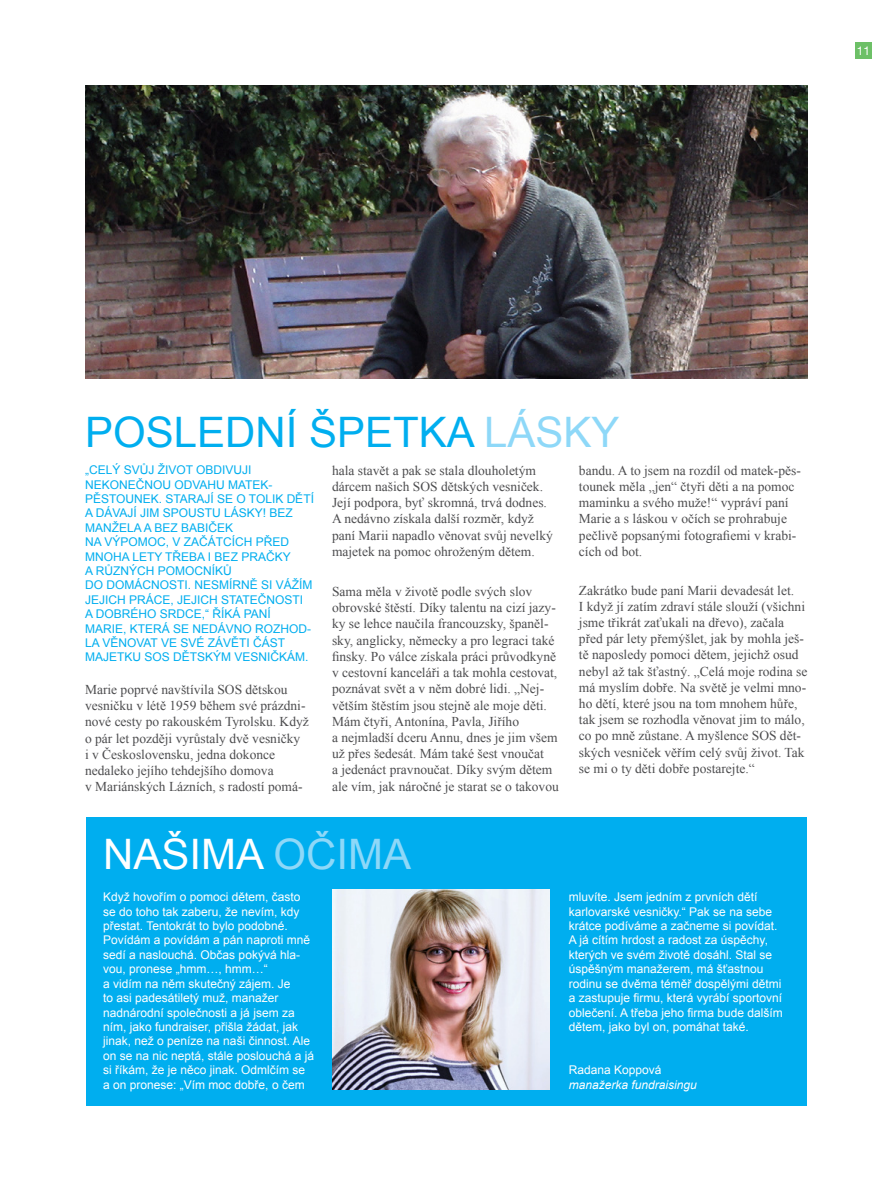
<style>
.page{position:relative;width:893px;height:1191px;background:#fff}
.page>*{position:absolute;margin:0;border:0;box-sizing:border-box;transform-origin:0 0}
.t1{font:42px "Arial";color:#00aeef}
.t2{font:42px "Arial";color:#fff}
.t3{font:13.5px/16.2px "Times New Roman";color:#4d4d4f}
.t4{font:12px/14.4px "Arial";color:#fff}
.t5{font:12px "Arial";color:#00aeef}
.t6{font:italic 12px "Arial";color:#fff}
.t7{font:12px "Arial";letter-spacing:.055em;color:#00aeef}
.t8{font:12px "Helvetica Neue CE";color:#fff}
.s1{color:#8ed8f8}
</style>
<div class="page">
<div style="left:86px;top:817px;width:720px;height:288px;background:#00aeef"></div>
<div style="left:855px;top:43px;width:17px;height:16px;background:#6dc067"></div>
<img style="left:332px;top:890px;width:217px;height:199px">
<img style="left:85px;top:85px;width:723px;height:293px">
<p class="t8" style="left:857px;top:44px;width:15px">11</p>
<h1 class="t1" style="left:85px;top:405px;width:536px">POSLEDNÍ ŠPETKA <span class="s1">LÁSKY</span></h1>
<p class="t5" style="left:85px;top:462px;width:47px">„Celý svůj</p>
<p class="t5" style="left:158px;top:462px;width:8px">život</p>
<p class="t5" style="left:196px;top:462px;width:8px">obdivuji</p>
<p class="t5" style="left:85px;top:476px;width:26px">nekon</p>
<p class="t5" style="left:128px;top:476px;width:18px">ečnou</p>
<p class="t5" style="left:174px;top:476px;width:10px">odvahu</p>
<p class="t5" style="left:228px;top:476px;width:9px">mat</p>
<p class="t5" style="left:253px;top:476px;width:22px">ek-</p>
<p class="t5" style="left:85px;top:491px;width:9px">pěstoun</p>
<p class="t5" style="left:143px;top:491px;width:153px">ek. Starají se o tolik dět</p>
<p class="t5" style="left:311px;top:491px;width:5px">í</p>
<p class="t5" style="left:85px;top:505px;width:63px">adávaj í jim</p>
<p class="t5" style="left:163px;top:505px;width:10px">spoustu</p>
<p class="t5" style="left:224px;top:505px;width:69px">lásky! Bez</p>
<p class="t5" style="left:85px;top:520px;width:10px">manž</p>
<p class="t5" style="left:119px;top:520px;width:70px">ela a bez babič</p>
<p class="t5" style="left:217px;top:520px;width:16px">ek</p>
<p class="t5" style="left:85px;top:534px;width:46px">na výpomoc</p>
<p class="t5" style="left:166px;top:534px;width:15px">, vzač</p>
<p class="t5" style="left:208px;top:534px;width:81px">átcích před</p>
<p class="t5" style="left:85px;top:548px;width:10px">mnoha</p>
<p class="t5" style="left:132px;top:548px;width:135px">lety třeba i bez pračk</p>
<p class="t5" style="left:283px;top:548px;width:10px">y</p>
<p class="t5" style="left:85px;top:563px;width:28px">a různ</p>
<p class="t5" style="left:129px;top:563px;width:39px">ých pomocn</p>
<p class="t5" style="left:212px;top:563px;width:12px">íků</p>
<p class="t5" style="left:85px;top:577px;width:32px">do dom</p>
<p class="t5" style="left:134px;top:577px;width:17px">ácnosti</p>
<p class="t5" style="left:188px;top:577px;width:124px">. Nesm írně si vážím</p>
<p class="t5" style="left:85px;top:592px;width:22px">jejich</p>
<p class="t5" style="left:129px;top:592px;width:70px">práce, j ejich</p>
<p class="t5" style="left:221px;top:592px;width:9px">stat</p>
<p class="t5" style="left:250px;top:592px;width:17px">ečnosti</p>
<p class="t5" style="left:85px;top:606px;width:20px">a dob</p>
<p class="t5" style="left:122px;top:606px;width:131px">rého srdce,“ říká pan</p>
<p class="t5" style="left:268px;top:606px;width:5px">í</p>
<p class="t7" style="left:85px;top:620px;width:151px">Marie, která se nedávno</p>
<p class="t5" style="left:255px;top:620px;width:19px">rozhod</p>
<p class="t5" style="left:307px;top:620px;width:5px">-</p>
<p class="t5" style="left:85px;top:635px;width:27px">la věnovat</p>
<p class="t5" style="left:161px;top:635px;width:70px">ve sv é závěti</p>
<p class="t5" style="left:253px;top:635px;width:25px">část</p>
<p class="t5" style="left:85px;top:649px;width:9px">maj</p>
<p class="t5" style="left:109px;top:649px;width:17px">etku</p>
<p class="t5" style="left:144px;top:649px;width:38px">SOS dětsk</p>
<p class="t5" style="left:213px;top:649px;width:46px">ým vesničk</p>
<p class="t5" style="left:287px;top:649px;width:23px">ám.</p>
<p class="t3" style="left:85px;top:681px;width:225px">Marie poprvé navštívila SOS dětskou vesničku v létě 1959 během své prázdni&shy;nové cesty po rakouském Tyrolsku. Když o pár let později vyrůstaly dvě vesničky<br>i v Československu, jedna dokonce nedaleko jejího tehdejšího domova<br>v Mariánských Lázních, s radostí pomá-</p>
<p class="t3" style="left:332px;top:462px;width:222px">hala stavět a pak se stala dlouholetým dárcem našich SOS dětských vesniček.<br>Její podpora, byť skromná, trvá dodnes.<br>A nedávno získala další rozměr, když paní Marii napadlo věnovat svůj nevelký majetek na pomoc ohroženým dětem.</p>
<p class="t3" style="left:332px;top:583px;width:228px">Sama měla v životě podle svých slov obrovské štěstí. Díky talentu na cizí jazy&shy;ky se lehce naučila francouzsky, španěl&shy;sky, anglicky, německy a pro legraci také finsky. Po válce získala práci průvodkyně v cestovní kanceláři a tak mohla cestovat, poznávat svět a v něm dobré lidi. „Nej&shy;větším štěstím jsou stejně ale moje děti.<br>Mám čtyři, Antonína, Pavla, Jiřího<br>a nejmladší dceru Annu, dnes je jim všem už přes šedesát. Mám také šest vnoučat<br>a jedenáct pravnoučat. Díky svým dětem ale vím, jak náročné je starat se o takovou</p>
<h1 class="t2" style="left:103px;top:827px;width:310px">NAŠIMA <span class="s1">OČIMA</span></h1>
<p class="t3" style="left:579px;top:462px;width:223px">bandu. A to jsem na rozdíl od matek-pěs&shy;tounek měla „jen“ čtyři děti a na pomoc maminku a svého muže!“ vypráví paní Marie a s láskou v očích se prohrabuje pečlivě popsanými fotografiemi v krabi&shy;cích od bot.</p>
<p class="t3" style="left:579px;top:582px;width:230px">Zakrátko bude paní Marii devadesát let.<br>I když jí zatím zdraví stále slouží (všichni jsme třikrát zaťukali na dřevo), začala před pár lety přemýšlet, jak by mohla ješ&shy;tě naposledy pomoci dětem, jejichž osud nebyl až tak šťastný. „Celá moje rodina se má myslím dobře. Na světě je velmi mno&shy;ho dětí, které jsou na tom mnohem hůře, tak jsem se rozhodla věnovat jim to málo, co po mně zůstane. A myšlence SOS dět&shy;ských vesniček věřím celý svůj život. Tak se mi o ty děti dobře postarejte.“</p>
<p class="t4" style="left:103px;top:890px;width:212px">Když hovořím o pomoci dětem, často se do toho tak zaberu, že nevím, kdy přestat. Tentokrát to bylo podobné.<br>Povídám a povídám a pán naproti mně sedí a naslouchá. Občas pokývá hla&shy;vou, pronese „hmm…, hmm…“<br>a vidím na něm skutečný zájem. Je<br>to asi padesátiletý muž, manažer nadnárodní společnosti a já jsem za ním, jako fundraiser, přišla žádat, jak jinak, než o peníze na naši činnost. Ale on se na nic neptá, stále poslouchá a já si říkám, že je něco jinak. Odmlčím se a on pronese: „Vím moc dobře, o čem</p>
<p class="t4" style="left:569px;top:890px;width:216px">mluvíte. Jsem jedním z prvních dětí karlovarské vesničky.“ Pak se na sebe krátce podíváme a začneme si povídat.<br>A já cítím hrdost a radost za úspěchy, kterých ve svém životě dosáhl. Stal se úspěšným manažerem, má šťastnou rodinu se dvěma téměř dospělými dětmi a zastupuje firmu, která vyrábí sportovní oblečení. A třeba jeho firma bude dalším dětem, jako byl on, pomáhat také.</p>
<p class="t4" style="left:569px;top:1062px;width:94px">Radana Koppová</p>
<p class="t6" style="left:569px;top:1076px;width:130px">manažerka fundraisingu</p>
</div>
